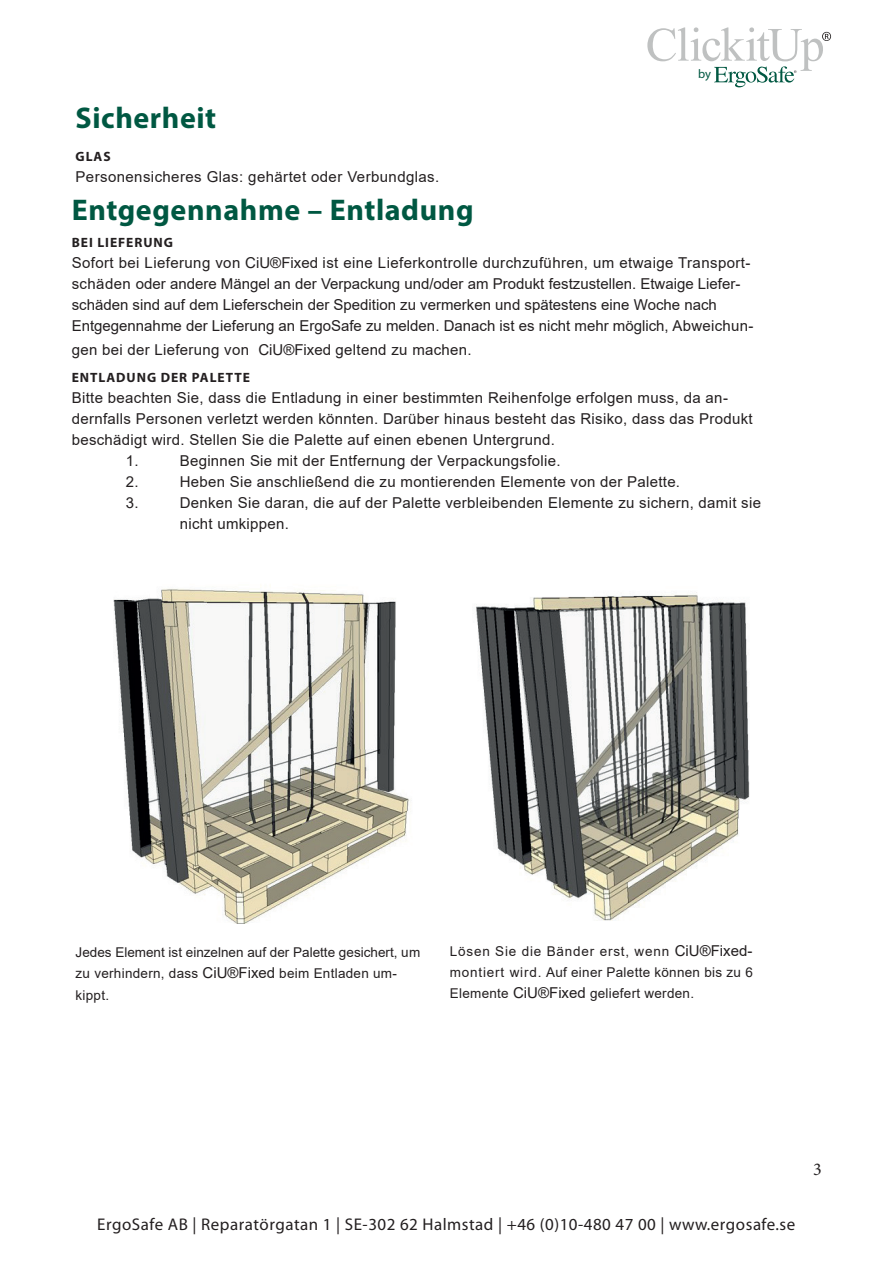
<style>
.page{position:relative;width:893px;height:1263px;background:#fff}
.page>*{position:absolute;margin:0;border:0;box-sizing:border-box;transform-origin:0 0}
.t1{font:700 30px "Myriad Pro";letter-spacing:.02em;color:#005842}
.t2{font:18px "Minion Pro";color:#231f20}
.t3{font:16.95px "Myriad";letter-spacing:.03em;color:#231f20}
.t4{font:15px/21px "Arial";letter-spacing:.02em;color:#231f20}
.t5{font:15px/21px "Arial";color:#231f20}
.t6{font:13.5px/21px "Arial";letter-spacing:.02em;color:#231f20;text-align:justify}
.t7{font:13.5px/21.3px "Arial";color:#231f20}
.t8{font:700 13.5px "Myriad Pro";letter-spacing:.07em;color:#231f20}
.t9{font:12.6px "Myriad Pro";color:#005842}
.s1{font-size:15px}
</style>
<div class="page">
<svg style="left:647px;top:27px;width:184px;height:60px"></svg>
<img style="left:113px;top:588px;width:297px;height:335px">
<img style="left:476px;top:592px;width:274px;height:329px">
<h1 class="t1" style="left:76px;top:98px;width:142px">Sicherheit</h1>
<p class="t8" style="left:76px;top:147px;width:37px">GLAS</p>
<p class="t4" style="left:76px;top:166px;width:365px">Personensicheres Glas: gehärtet oder Verbundglas.</p>
<p class="t9" style="left:698px;top:66px;width:14px">by</p>
<h1 class="t1" style="left:72px;top:190px;width:403px">Entgegennahme – Entladung</h1>
<p class="t8" style="left:72px;top:233px;width:103px">BEI LIEFERUNG</p>
<p class="t5" style="left:72px;top:252px;width:683px">Sofort bei Lieferung von CiU®Fixed ist eine Lieferkontrolle durchzuführen, um etwaige Transport&shy;schäden oder andere Mängel an der Verpackung und/oder am Produkt festzustellen. Etwaige Liefer&shy;schäden sind auf dem Lieferschein der Spedition zu vermerken und spätestens eine Woche nach Entgegennahme der Lieferung an ErgoSafe zu melden. Danach ist es nicht mehr möglich, Abweichun-</p>
<p class="t4" style="left:72px;top:339px;width:401px">gen bei der Lieferung von CiU®Fixed geltend zu machen.</p>
<p class="t8" style="left:72px;top:368px;width:180px">ENTLADUNG DER PALETTE</p>
<p class="t4" style="left:72px;top:387px;width:658px">Bitte beachten Sie, dass die Entladung in einer bestimmten Reihenfolge erfolgen muss, da an-</p>
<p class="t4" style="left:72px;top:408px;width:682px">dernfalls Personen verletzt werden könnten. Darüber hinaus besteht das Risiko, dass das Produkt</p>
<p class="t4" style="left:72px;top:429px;width:485px">beschädigt wird. Stellen Sie die Palette auf einen ebenen Untergrund.</p>
<p class="t4" style="left:126px;top:450px;width:14px">1.</p>
<p class="t4" style="left:180px;top:450px;width:382px">Beginnen Sie mit der Entfernung der Verpackungsfolie.</p>
<p class="t4" style="left:126px;top:471px;width:14px">2.</p>
<p class="t4" style="left:180px;top:471px;width:502px">Heben Sie anschließend die zu montierenden Elemente von der Palette.</p>
<p class="t4" style="left:126px;top:492px;width:14px">3.</p>
<p class="t4" style="left:180px;top:492px;width:583px">Denken Sie daran, die auf der Palette verbleibenden Elemente zu sichern, damit sie nicht umkippen.</p>
<p class="t7" style="left:76px;top:942px;width:346px">Jedes Element ist einzelnen auf der Palette gesichert, um zu verhindern, dass <span class="s1">CiU®Fixed</span> beim Entladen um&shy;kippt.</p>
<p class="t6" style="left:450px;top:941px;width:304px">Lösen Sie die Bänder erst, wenn <span class="s1">CiU®Fixed&shy;</span>montiert wird. Auf einer Palette können bis zu 6<br>Elemente <span class="s1">CiU®Fixed</span> geliefert werden.</p>
<p class="t3" style="left:97px;top:1216px;width:700px">ErgoSafe AB | Reparatörgatan 1 | SE-302 62 Halmstad | +46 (0)10-480 47 00 | www.ergosafe.se</p>
<p class="t2" style="left:813px;top:1157px;width:10px">3</p>
</div>
